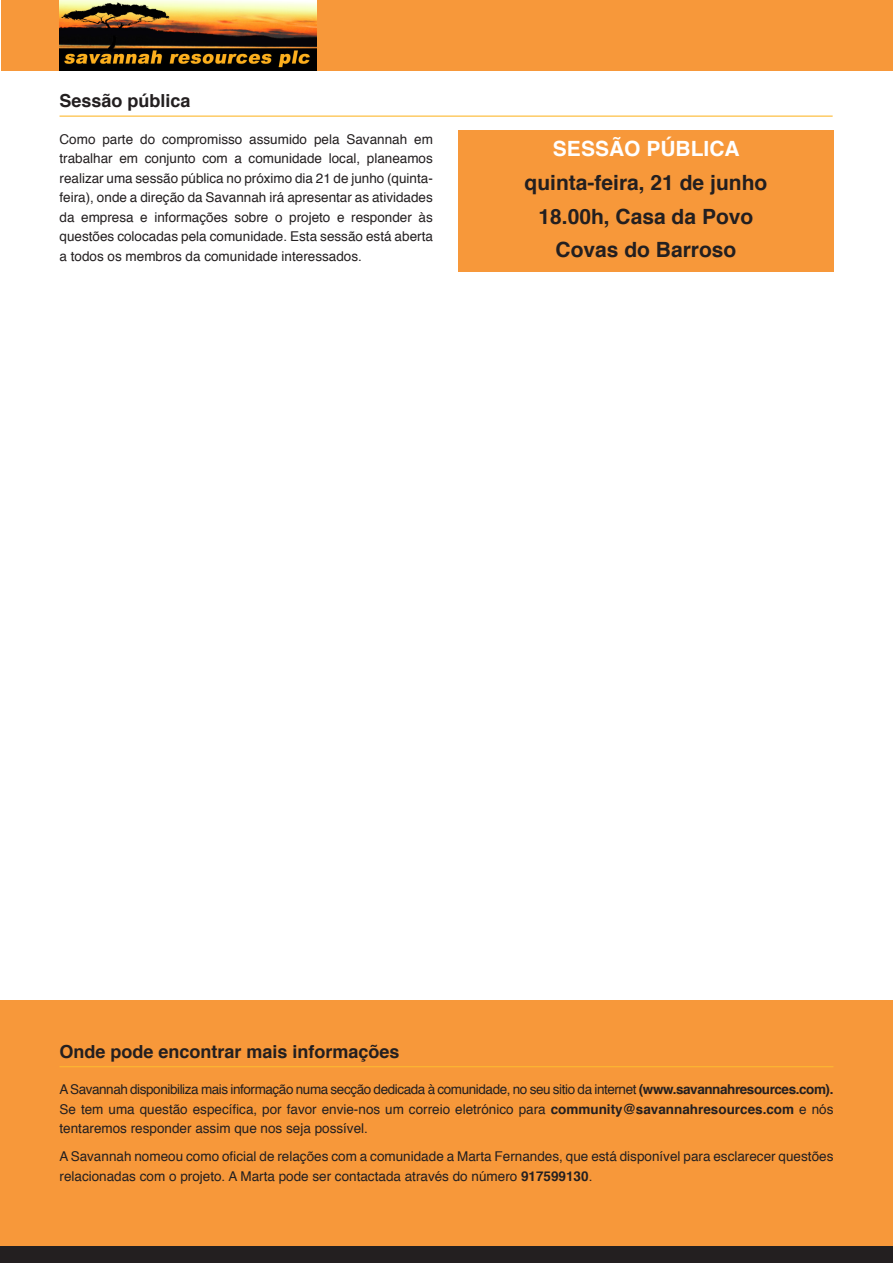
<style>
.page{position:relative;width:893px;height:1263px;background:#fff}
.page>*{position:absolute;margin:0;border:0;box-sizing:border-box;transform-origin:0 0}
.Paragraph{font:700 21px "Helvetica";color:#231f20}
.Paragraph-2{font:700 21px "Helvetica";color:#fff}
.Heading{font:700 18px "Helvetica";color:#231f20}
.Paragraph-3{font:13.5px/19.5px "Helvetica";color:#231f20;text-align:justify}
.s1{font-weight:700}
</style>
<div class="page">
<div style="left:0;top:1246px;width:893px;height:17px;background:#231f20"></div>
<div style="left:1px;top:1px;width:891px;height:70px;background:#f7983a"></div>
<img style="left:60px;top:0;width:256px;height:71px">
<div style="left:458px;top:130px;width:375px;height:141px;background:#f7983a"></div>
<hr style="left:60px;top:116px;width:773px;height:1px;background:#fdb931">
<div style="left:0;top:1001px;width:893px;height:245px;background:#f7983a"></div>
<hr style="left:60px;top:1066px;width:773px;height:1px;background:#fdb931">
<p class="Heading" style="left:60px;top:86px;width:133px">Sessão pública</p>
<p class="Paragraph-3" style="left:60px;top:129px;width:375px">Como parte do compromisso assumido pela Savannah em trabalhar em conjunto com a comunidade local, planeamos realizar uma sessão pública no próximo dia 21 de junho (quinta&shy;feira), onde a direção da Savannah irá apresentar as atividades da empresa e informações sobre o projeto e responder às questões colocadas pela comunidade. Esta sessão está aberta a todos os membros da comunidade interessados.</p>
<p class="Paragraph-2" style="left:553px;top:132px;width:188px">SESSÃO PÚBLICA</p>
<p class="Paragraph" style="left:525px;top:165px;width:244px">quinta-feira, 21 de junho</p>
<p class="Paragraph" style="left:539px;top:199px;width:216px">18.00h, Casa da Povo</p>
<p class="Paragraph" style="left:555px;top:233px;width:182px">Covas do Barroso</p>
<p class="Heading" style="left:60px;top:1037px;width:342px">Onde pode encontrar mais informações</p>
<p class="Paragraph-3" style="left:60px;top:1080px;width:775px">A Savannah disponibiliza mais informação numa secção dedicada à comunidade, no seu sitio da internet <span class="s1">(www.savannahresources.com).<br></span>Se tem uma questão específica, por favor envie-nos um correio eletrónico para <span class="s1">community@savannahresources.com</span> e nós tentaremos responder assim que nos seja possível.</p>
<p class="Paragraph-3" style="left:60px;top:1147px;width:775px">A Savannah nomeou como oficial de relações com a comunidade a Marta Fernandes, que está disponível para esclarecer questões relacionadas com o projeto. A Marta pode ser contactada através do número <span class="s1">917599130</span>.</p>
</div>
